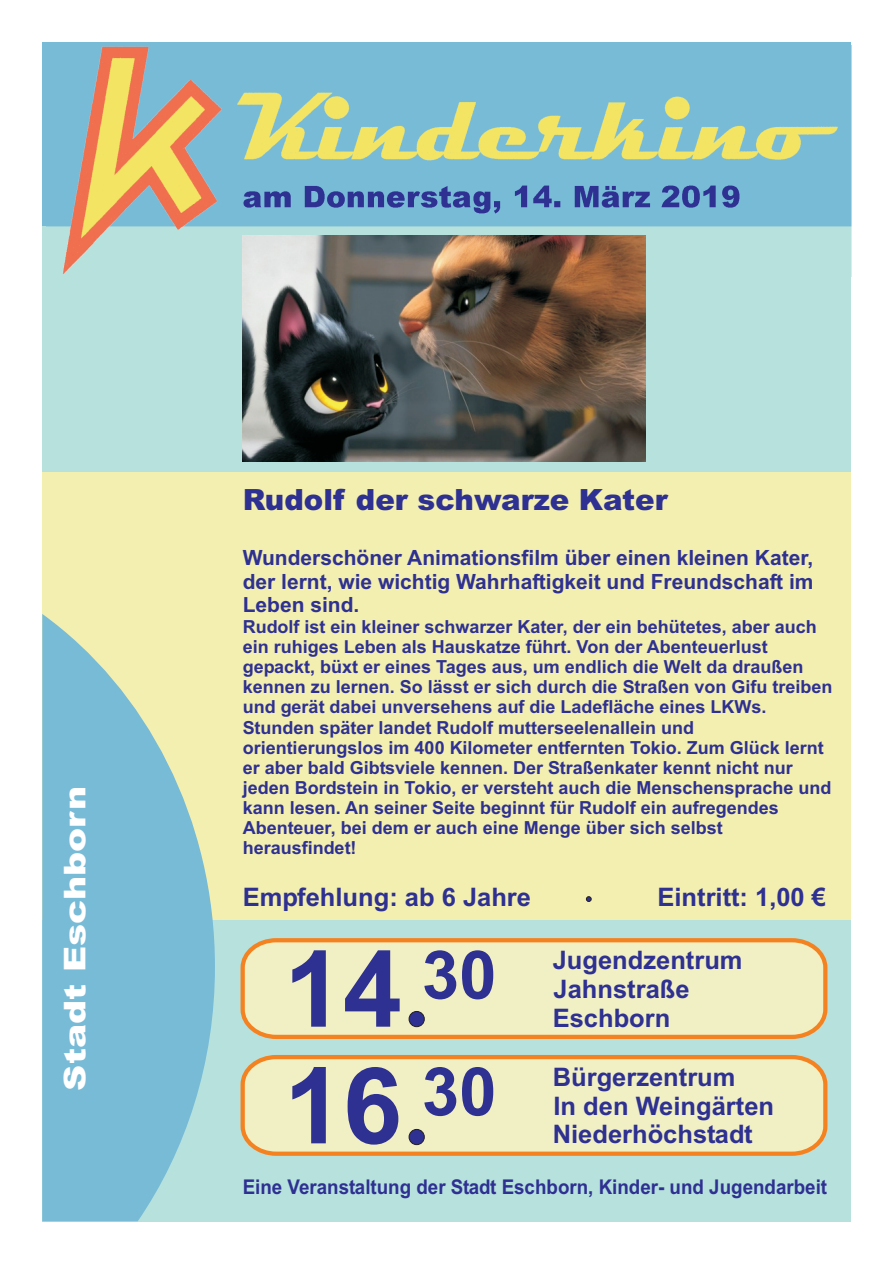
<style>
.page{position:relative;width:894px;height:1263px;background:#fff}
.page>*{position:absolute;margin:0;border:0;box-sizing:border-box;transform-origin:0 0}
.t1{font:700 106.2px "Arial";color:#2e3092}
.t2{font:900 30px "Arial";color:#fff;scale:1.21 1}
.t3{font:900 29.25px "Arial";color:#2e3092}
.t4{font:700 25.5px "Arial";color:#2e3092}
.t5{font:700 21px/23.4px "Arial";color:#2e3092;text-align:justify}
.t6{font:700 20.25px "Arial";color:#2e3092;scale:.92 1}
.t7{font:700 18px/20.1px "Arial";color:#2e3092}
</style>
<div class="page">
<div style="left:42px;top:465px;width:809px;height:463px;background:#f3efb0"></div>
<div style="left:42px;top:226px;width:809px;height:246px;background:#b7e1dd"></div>
<div style="left:42px;top:42px;width:809px;height:184px;background:#78bbd7"></div>
<div style="left:42px;top:920px;width:809px;height:301px;background:#b7e1dd"></div>
<svg style="left:42px;top:614px;width:173px;height:607px;fill:#78bbd7"></svg>
<svg style="left:240px;top:1055px;width:588px;height:101px;background:#efe5b6"></svg>
<svg style="left:240px;top:938px;width:588px;height:101px;background:#efe5b5"></svg>
<svg style="left:586px;top:897px;width:5px;height:5px"></svg>
<div style="left:409px;top:1129px;width:15px;height:16px;background:#2e3092;border:1px solid #231f20;border-radius:50%"></div>
<div style="left:409px;top:1011px;width:15px;height:16px;background:#2e3092;border:1px solid #231f20;border-radius:50%"></div>
<img style="left:47px;top:45px;width:805px;height:231px">
<img style="left:243px;top:235px;width:403px;height:227px">
<h2 class="t2" style="left:64px;top:1091px;width:254px;rotate:-90deg">Stadt Eschborn</h2>
<h3 class="t3" style="left:243px;top:489px;width:427px">Rudolf der schwarze Kater</h3>
<p class="t5" style="left:243px;top:548px;width:572px">Wunderschöner Animationsfilm über einen kleinen Kater, der lernt, wie wichtig Wahrhaftigkeit und Freundschaft im Leben sind.</p>
<p class="t7" style="left:243px;top:618px;width:591px">Rudolf ist ein kleiner schwarzer Kater, der ein behütetes, aber auch ein ruhiges Leben als Hauskatze führt. Von der Abenteuerlust gepackt, büxt er eines Tages aus, um endlich die Welt da draußen kennen zu lernen. So lässt er sich durch die Straßen von Gifu treiben und gerät dabei unversehens auf die Ladefläche eines LKWs.<br>Stunden später landet Rudolf mutterseelenallein und orientierungslos im 400 Kilometer entfernten Tokio. Zum Glück lernt er aber bald Gibtsviele kennen. Der Straßenkater kennt nicht nur jeden Bordstein in Tokio, er versteht auch die Menschensprache und kann lesen. An seiner Seite beginnt für Rudolf ein aufregendes Abenteuer, bei dem er auch eine Menge über sich selbst herausfindet!</p>
<h3 class="t4" style="left:243px;top:888px;width:290px">Empfehlung: ab 6 Jahre</h3>
<h3 class="t4" style="left:658px;top:888px;width:170px">Eintritt: 1,00 €</h3>
<h1 class="t1" style="left:284px;top:949px;width:214px">14 <sup>30</sup></h1>
<h1 class="t1" style="left:284px;top:1066px;width:214px">16 <sup>30</sup></h1>
<h3 class="t4" style="left:553px;top:950px;width:191px">Jugendzentrum</h3>
<h3 class="t4" style="left:553px;top:1008px;width:119px">Eschborn</h3>
<h3 class="t4" style="left:554px;top:979px;width:138px">Jahnstraße</h3>
<h3 class="t4" style="left:553px;top:1067px;width:184px">Bürgerzentrum</h3>
<h3 class="t4" style="left:553px;top:1125px;width:201px">Niederhöchstadt</h3>
<h3 class="t4" style="left:554px;top:1096px;width:222px">In den Weingärten</h3>
<p class="t6" style="left:243px;top:1179px;width:637px">Eine Veranstaltung der Stadt Eschborn, Kinder- und Jugendarbeit</p>
</div>
